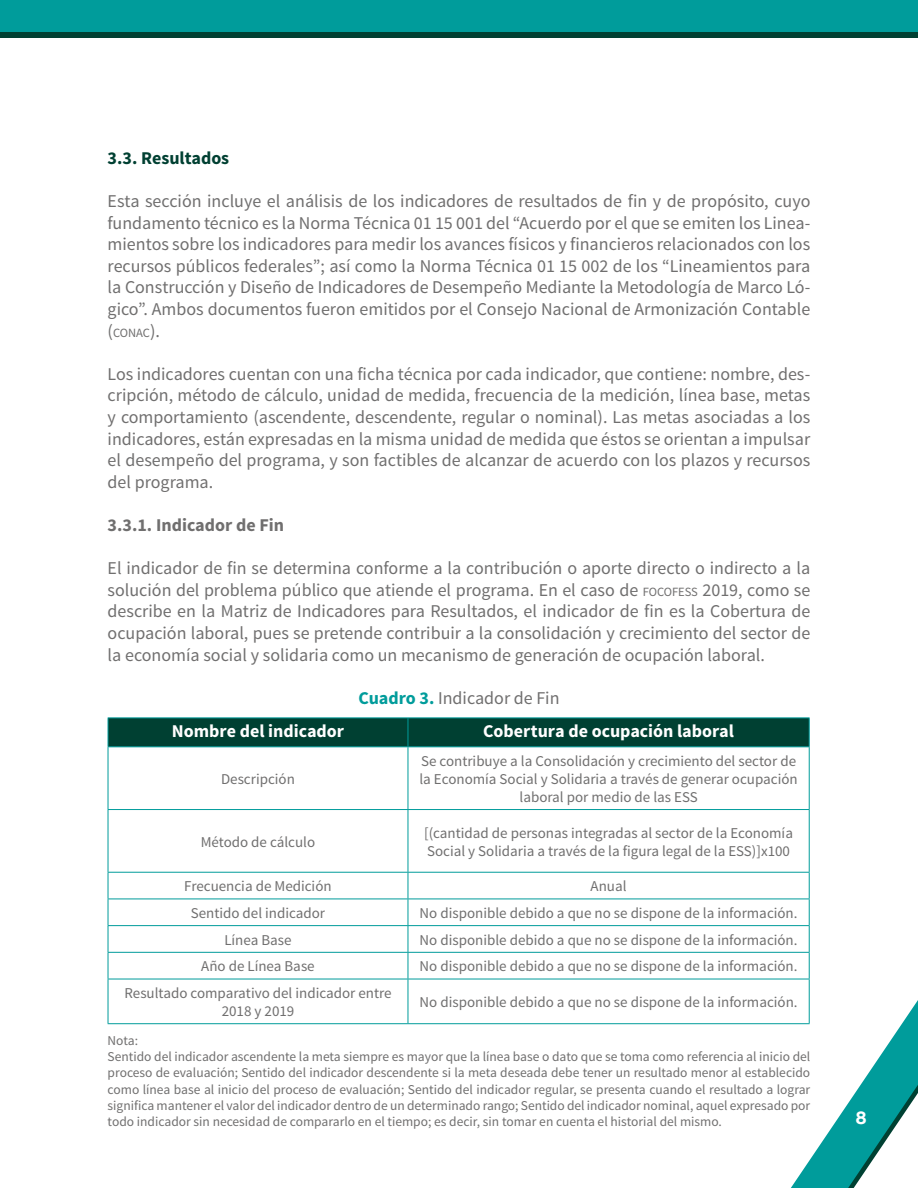
<style>
.page{position:relative;width:918px;height:1188px;background:#fff}
.page>*{position:absolute;margin:0;border:0;box-sizing:border-box;transform-origin:0 0}
.t1{font:18px/21.6px "Source Sans Pro";color:#706f6f;text-align:justify}
.t2{font:700 18px "Source Sans Pro";color:#fff}
.t3{font:700 18px "Source Sans Pro";color:#706f6f}
.t4{font:700 18px "Source Sans Pro";color:#004032}
.t5{font:700 18px "Gotham";color:#fff}
.t6{font:15px/18px "Source Sans Pro";color:#706f6f;text-align:center}
.t7{font:13.5px/16.2px "Source Sans Pro";color:#706f6f}
.t8{font:12.6px "Source Sans Pro";letter-spacing:-.005em;color:#706f6f}
.s1{font-size:18px}
.s2{font-size:12.6px}
.s3{font-weight:700;color:#009c9b}
</style>
<div class="page">
<svg style="left:775px;top:998px;width:143px;height:190px"></svg>
<div style="left:0;top:0;width:918px;height:35px;background:#009c9b"></div>
<div style="left:0;top:32px;width:918px;height:5px;background:#004032"></div>
<div style="left:108px;top:718px;width:702px;height:28px;background:#004032"></div>
<hr style="left:108px;top:746px;width:300px;height:1px;background:#009c9b">
<hr style="left:108px;top:747px;width:1px;height:62px;background:#009c9b">
<hr style="left:408px;top:746px;width:402px;height:1px;background:#009c9b">
<hr style="left:408px;top:747px;width:1px;height:62px;background:#009c9b">
<hr style="left:809px;top:747px;width:1px;height:62px;background:#009c9b">
<hr style="left:108px;top:809px;width:300px;height:1px;background:#009c9b">
<hr style="left:108px;top:810px;width:1px;height:62px;background:#009c9b">
<hr style="left:408px;top:809px;width:402px;height:1px;background:#009c9b">
<hr style="left:408px;top:810px;width:1px;height:62px;background:#009c9b">
<hr style="left:809px;top:810px;width:1px;height:62px;background:#009c9b">
<hr style="left:108px;top:872px;width:300px;height:1px;background:#009c9b">
<hr style="left:408px;top:872px;width:402px;height:1px;background:#009c9b">
<hr style="left:108px;top:899px;width:300px;height:1px;background:#009c9b">
<hr style="left:408px;top:899px;width:402px;height:1px;background:#009c9b">
<hr style="left:108px;top:925px;width:300px;height:1px;background:#009c9b">
<hr style="left:408px;top:925px;width:402px;height:1px;background:#009c9b">
<hr style="left:108px;top:952px;width:300px;height:1px;background:#009c9b">
<svg style="left:108px;top:873px;width:1px;height:106px"></svg>
<hr style="left:408px;top:952px;width:402px;height:1px;background:#009c9b">
<svg style="left:408px;top:873px;width:1px;height:106px"></svg>
<svg style="left:809px;top:873px;width:1px;height:106px"></svg>
<hr style="left:108px;top:979px;width:300px;height:1px;background:#009c9b">
<hr style="left:108px;top:979px;width:1px;height:44px;background:#009c9b">
<hr style="left:408px;top:979px;width:402px;height:1px;background:#009c9b">
<hr style="left:408px;top:979px;width:1px;height:44px;background:#009c9b">
<hr style="left:809px;top:979px;width:1px;height:44px;background:#009c9b">
<hr style="left:108px;top:1023px;width:300px;height:1px;background:#009c9b">
<hr style="left:408px;top:1023px;width:402px;height:1px;background:#009c9b">
<p class="t4" style="left:108px;top:146px;width:123px">3.3. Resultados</p>
<p class="t1" style="left:108px;top:191px;width:704px">Esta sección incluye el análisis de los indicadores de resultados de fin y de propósito, cuyo fundamento técnico es la Norma Técnica 01 15 001 del “Acuerdo por el que se emiten los Linea&shy;mientos sobre los indicadores para medir los avances físicos y financieros relacionados con los recursos públicos federales”; así como la Norma Técnica 01 15 002 de los “Lineamientos para la Construcción y Diseño de Indicadores de Desempeño Mediante la Metodología de Marco Ló&shy;gico”. Ambos documentos fueron emitidos por el Consejo Nacional de Armonización Contable</p>
<p class="t8" style="left:108px;top:325px;width:54px"><span class="s1">(</span>CONAC<span class="s1">).</span></p>
<p class="t1" style="left:108px;top:363px;width:704px">Los indicadores cuentan con una ficha técnica por cada indicador, que contiene: nombre, des&shy;cripción, método de cálculo, unidad de medida, frecuencia de la medición, línea base, metas y comportamiento (ascendente, descendente, regular o nominal). Las metas asociadas a los indicadores, están expresadas en la misma unidad de medida que éstos se orientan a impulsar el desempeño del programa, y son factibles de alcanzar de acuerdo con los plazos y recursos del programa.</p>
<p class="t3" style="left:108px;top:514px;width:178px">3.3.1. Indicador de Fin</p>
<p class="t1" style="left:108px;top:558px;width:704px">El indicador de fin se determina conforme a la contribución o aporte directo o indirecto a la solución del problema público que atiende el programa. En el caso de <span class="s2">FOCOFESS</span> 2019, como se describe en la Matriz de Indicadores para Resultados, el indicador de fin es la Cobertura de ocupación laboral, pues se pretende contribuir a la consolidación y crecimiento del sector de la economía social y solidaria como un mecanismo de generación de ocupación laboral.</p>
<p class="t1" style="left:358px;top:687px;width:203px"><span class="s3">Cuadro 3.</span> Indicador de Fin</p>
<p class="t2" style="left:172px;top:720px;width:174px">Nombre del indicador</p>
<p class="t2" style="left:483px;top:720px;width:252px">Cobertura de ocupación laboral</p>
<p class="t6" style="left:221px;top:770px;width:75px">Descripción</p>
<p class="t6" style="left:419px;top:752px;width:380px">Se contribuye a la Consolidación y crecimiento del sector de la Economía Social y Solidaria a través de generar ocupación laboral por medio de las ESS</p>
<p class="t6" style="left:201px;top:833px;width:116px">Método de cálculo</p>
<p class="t6" style="left:424px;top:824px;width:370px;text-align:left">[(cantidad de personas integradas al sector de la Economía<br>Social y Solidaria a través de la figura legal de la ESS)]x100</p>
<p class="t6" style="left:184px;top:877px;width:149px">Frecuencia de Medición</p>
<p class="t6" style="left:591px;top:877px;width:37px">Anual</p>
<p class="t6" style="left:191px;top:904px;width:136px">Sentido del indicador</p>
<p class="t6" style="left:420px;top:904px;width:379px">No disponible debido a que no se dispone de la información.</p>
<p class="t6" style="left:224px;top:931px;width:69px">Línea Base</p>
<p class="t6" style="left:420px;top:931px;width:379px">No disponible debido a que no se dispone de la información.</p>
<p class="t6" style="left:201px;top:958px;width:115px">Año de Línea Base</p>
<p class="t6" style="left:420px;top:958px;width:379px">No disponible debido a que no se dispone de la información.</p>
<p class="t6" style="left:124px;top:984px;width:269px">Resultado comparativo del indicador entre<br>2018 y 2019</p>
<p class="t6" style="left:420px;top:993px;width:379px">No disponible debido a que no se dispone de la información.</p>
<p class="t7" style="left:108px;top:1033px;width:704px">Nota:<br>Sentido del indicador ascendente la meta siempre es mayor que la línea base o dato que se toma como referencia al inicio del proceso de evaluación; Sentido del indicador descendente si la meta deseada debe tener un resultado menor al establecido como línea base al inicio del proceso de evaluación; Sentido del indicador regular, se presenta cuando el resultado a lograr significa mantener el valor del indicador dentro de un determinado rango; Sentido del indicador nominal, aquel expresado por todo indicador sin necesidad de compararlo en el tiempo; es decir, sin tomar en cuenta el historial del mismo.</p>
<p class="t5" style="left:856px;top:1107px;width:13px">8</p>
</div>
